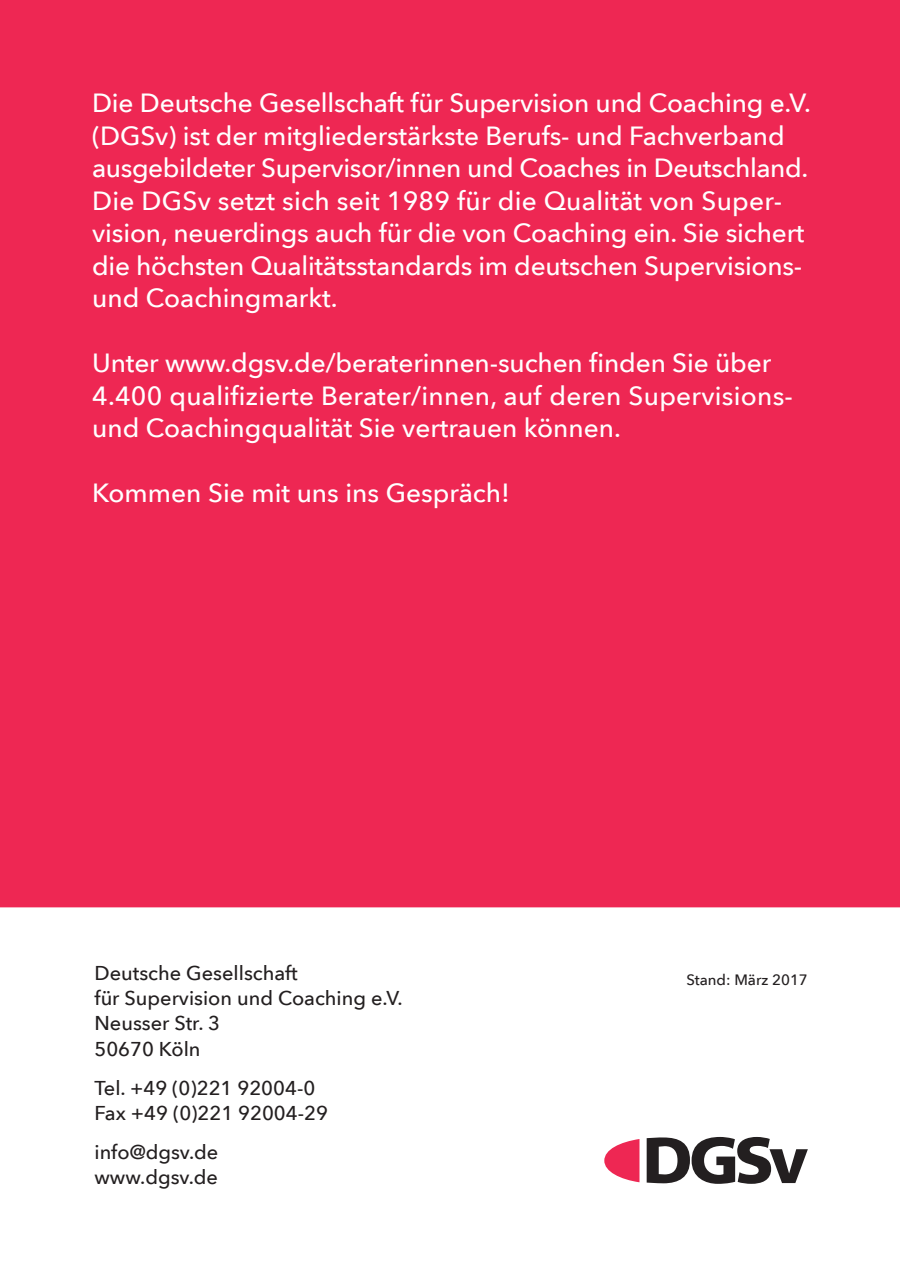
<style>
.page{position:relative;width:900px;height:1276px;background:#fff}
.page>*{position:absolute;margin:0;border:0;box-sizing:border-box;transform-origin:0 0}
.t1{font:500 26.25px/32.5px "Avenir Next LT Pro";letter-spacing:-.005em;color:#fff}
.t2{font:500 20px/25.5px "Avenir Next LT Pro";color:#231f20}
.t3{font:500 15px "Avenir Next LT Pro";color:#231f20}
</style>
<div class="page">
<div style="left:1px;top:1px;width:898px;height:905px;background:#ee2753"></div>
<svg style="left:604px;top:1139px;width:36px;height:43px"></svg>
<svg style="left:647px;top:1137px;width:161px;height:46px"></svg>
<p class="t1" style="left:92px;top:87px;width:720px">Die Deutsche Gesellschaft für Supervision und Coaching e.V. (DGSv) ist der mitgliederstärkste Berufs- und Fachverband ausgebildeter Supervisor/innen und Coaches in Deutschland.<br>Die DGSv setzt sich seit 1989 für die Qualität von Super&shy;vision, neuerdings auch für die von Coaching ein. Sie sichert die höchsten Qualitätsstandards im deutschen Supervisions&shy;und Coachingmarkt.</p>
<p class="t1" style="left:92px;top:346px;width:702px">Unter www.dgsv.de/beraterinnen-suchen finden Sie über<br>4.400 qualifizierte Berater/innen, auf deren Supervisions&shy;und Coachingqualität Sie vertrauen können.</p>
<p class="t1" style="left:92px;top:476px;width:419px">Kommen Sie mit uns ins Gespräch!</p>
<p class="t2" style="left:94px;top:960px;width:310px">Deutsche Gesellschaft<br>für Supervision und Coaching e.V.<br>Neusser Str. 3<br>50670 Köln</p>
<p class="t2" style="left:94px;top:1075px;width:235px">Tel. +49 (0)221 92004-0<br>Fax +49 (0)221 92004-29</p>
<p class="t2" style="left:94px;top:1139px;width:125px">info@dgsv.de www.dgsv.de</p>
<p class="t3" style="left:686px;top:971px;width:123px">Stand: März 2017</p>
</div>
